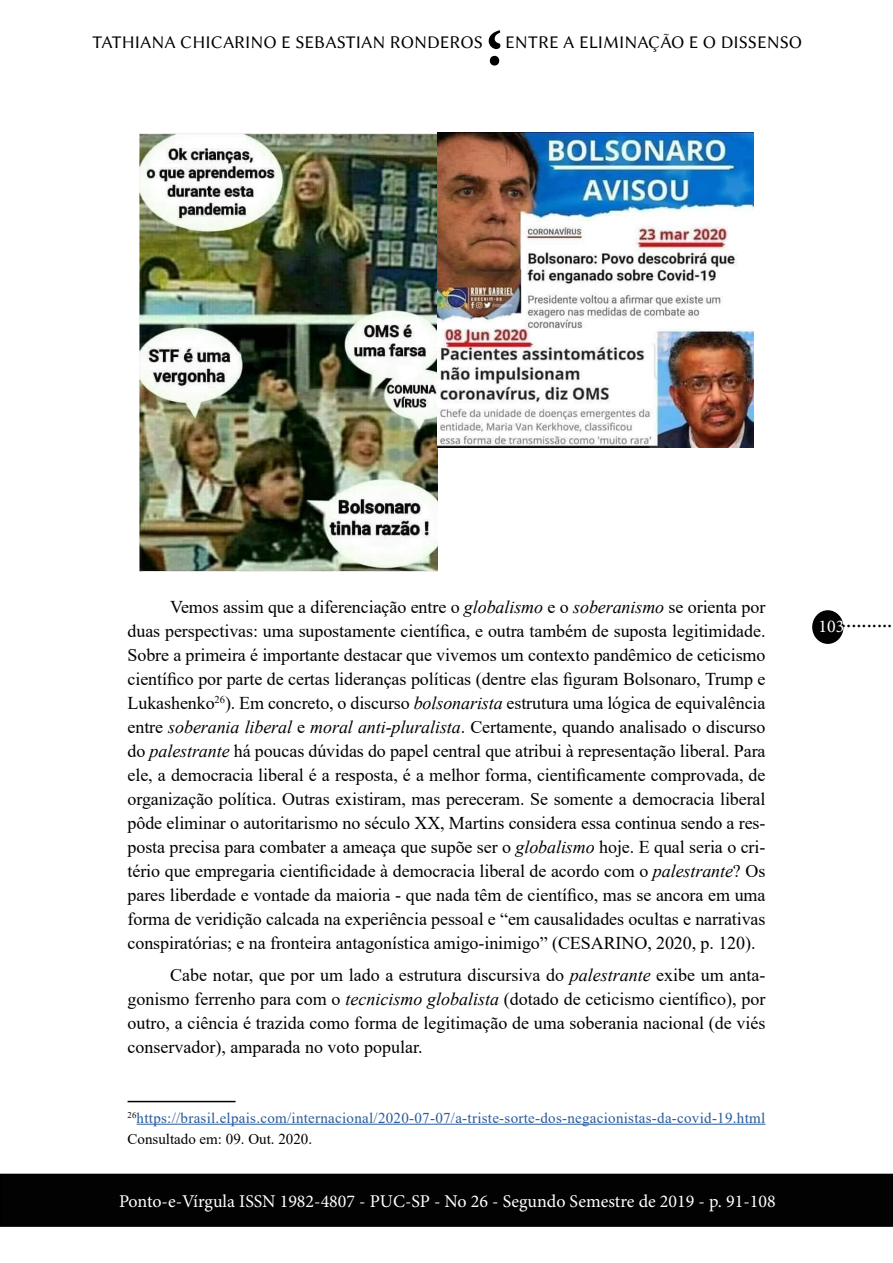
<style>
.page{position:relative;width:893px;height:1263px;background:#fff}
.page>*{position:absolute;margin:0;border:0;box-sizing:border-box;transform-origin:0 0}
.t1{font:700 90px "Adobe Arabic";color:#000}
.t2{font:22.5px "Minion Pro";color:#000}
.t3{font:18px/24px "Times New Roman";color:#000;text-align:justify}
.t4{font:18px "Minion Pro";color:#fff}
.t5{font:18px "Linux Biolinum G";color:#000}
.t6{font:15px/21px "Times New Roman";letter-spacing:.02em;color:#275b9b}
.s1{font-style:italic}
.s2{color:#000}
</style>
<div class="page">
<div style="left:813px;top:611px;width:30px;height:32px;background:#020203;border-radius:50%"></div>
<div style="left:812px;top:610px;width:31px;height:34px;border:2px solid #000;border-radius:50%"></div>
<div style="left:1px;top:1174px;width:891px;height:52px;background:#020203"></div>
<div style="left:0;top:1174px;width:893px;height:53px;border:2px solid #000"></div>
<img style="left:140px;top:134px;width:298px;height:438px">
<img style="left:438px;top:133px;width:315px;height:314px">
<hr style="left:128px;top:1101px;width:108px;height:1px;background:#000">
<hr style="left:137px;top:1124px;width:628px;height:1px;background:#275b9b">
<h1 class="t1" style="left:503px;top:122px;width:18px;rotate:-180deg">;</h1>
<p class="t5" style="left:92px;top:32px;width:392px">TATHIANA CHICARINO E SEBASTIAN RONDEROS</p>
<p class="t5" style="left:505px;top:32px;width:298px">ENTRE A ELIMINAÇÃO E O DISSENSO</p>
<p class="t3" style="left:128px;top:594px;width:639px;text-indent:43px">Vemos assim que a diferenciação entre o <span class="s1">globalismo</span> e o <span class="s1">soberanismo</span> se orienta por duas perspectivas: uma supostamente científica, e outra também de suposta legitimidade.<br>Sobre a primeira é importante destacar que vivemos um contexto pandêmico de ceticismo científico por parte de certas lideranças políticas (dentre elas figuram Bolsonaro, Trump e Lukashenko<sup>26</sup>). Em concreto, o discurso <span class="s1">bolsonarista</span> estrutura uma lógica de equivalência entre <span class="s1">soberania liberal</span> e <span class="s1">moral anti-pluralista</span>. Certamente, quando analisado o discurso do <span class="s1">palestrante</span> há poucas dúvidas do papel central que atribui à representação liberal. Para ele, a democracia liberal é a resposta, é a melhor forma, cientificamente comprovada, de organização política. Outras existiram, mas pereceram. Se somente a democracia liberal pôde eliminar o autoritarismo no século XX, Martins considera essa continua sendo a res&shy;posta precisa para combater a ameaça que supõe ser o <span class="s1">globalismo</span> hoje. E qual seria o cri&shy;tério que empregaria cientificidade à democracia liberal de acordo com o <span class="s1">palestrante</span>? Os pares liberdade e vontade da maioria - que nada têm de científico, mas se ancora em uma forma de veridição calcada na experiência pessoal e “em causalidades ocultas e narrativas conspiratórias; e na fronteira antagonística amigo-inimigo” (CESARINO, 2020, p. 120).</p>
<p class="t3" style="left:128px;top:963px;width:639px;text-indent:43px">Cabe notar, que por um lado a estrutura discursiva do <span class="s1">palestrante</span> exibe um anta&shy;gonismo ferrenho para com o <span class="s1">tecnicismo globalista</span> (dotado de ceticismo científico), por outro, a ciência é trazida como forma de legitimação de uma soberania nacional (de viés conservador), amparada no voto popular.</p>
<p class="t6" style="left:128px;top:1106px;width:639px"><sup>26</sup>https://brasil.elpais.com/internacional/2020-07-07/a-triste-sorte-dos-negacionistas-da-covid-19.html<br><span class="s2">Consultado em: 09. Out. 2020.</span></p>
<p class="t4" style="left:119px;top:1189px;width:658px">Ponto-e-Vírgula ISSN 1982-4807 - PUC-SP - No 26 - Segundo Semestre de 2019 - p. 91-108</p>
<p class="t4" style="left:819px;top:614px;width:27px">103</p>
<p class="t2" style="left:841px;top:605px;width:53px">..........</p>
</div>
